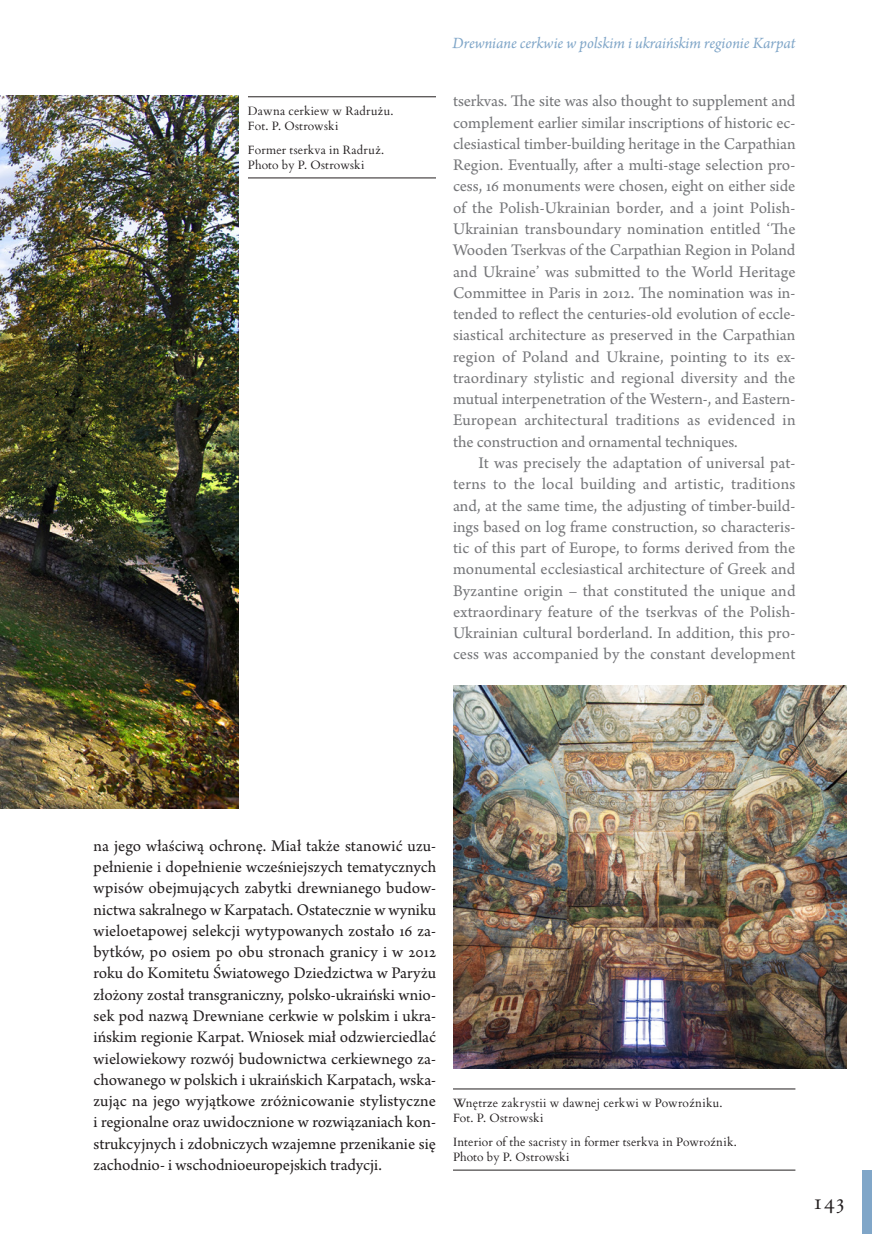
<style>
.page{position:relative;width:872px;height:1255px;background:#fff}
.page>*{position:absolute;margin:0;border:0;box-sizing:border-box;transform-origin:0 0}
.t1{font:22.5px "Adobe Garamond Pro";color:#231f20}
.t2{font:17.1px/21.3px "Arno Pro";color:#757679;text-align:justify}
.Styl_akapitowy_1{font:17.1px/21.3px "Arno Pro";color:#231f20;text-align:justify}
.t3{font:italic 16.5px "Arno Pro";letter-spacing:-.005em;color:#80a6c8}
.Styl_akapitowy_3{font:12px/15px "Cardo";letter-spacing:.01em;color:#231f20}
</style>
<div class="page">
<div style="left:862px;top:1170px;width:10px;height:63px;background:#80a6c8"></div>
<img style="left:453px;top:685px;width:393px;height:383px">
<hr style="left:248px;top:96px;width:188px;height:1px;background:#231f20">
<hr style="left:248px;top:178px;width:188px;height:1px;background:#231f20">
<img style="left:0;top:96px;width:238px;height:712px">
<hr style="left:453px;top:1088px;width:342px;height:1px;background:#231f20">
<hr style="left:453px;top:1169px;width:342px;height:1px;background:#231f20">
<p class="Styl_akapitowy_3" style="left:248px;top:103px;width:147px">Dawna cerkiew w Radrużu.<br>Fot. P. Ostrowski</p>
<p class="Styl_akapitowy_3" style="left:248px;top:141px;width:138px">Former tserkva in Radruż.<br>Photo by P. Ostrowski</p>
<p class="t3" style="left:452px;top:34px;width:344px">Drewniane cerkwie w polskim i ukraińskim regionie Karpat</p>
<p class="t3" style="left:677px;top:34px;width:119px">Auschw tz Birkenau</p>
<p class="t2" style="left:453px;top:91px;width:344px">tserkvas. The site was also thought to supplement and complement earlier similar inscriptions of historic ec&shy;clesiastical timber-building heritage in the Carpathian Region. Eventually, after a multi-stage selection pro&shy;cess, 16 monuments were chosen, eight on either side of the Polish-Ukrainian border, and a joint Polish-Ukrainian transboundary nomination entitled ‘The Wooden Tserkvas of the Carpathian Region in Poland and Ukraine’ was submitted to the World Heritage Committee in Paris in 2012. The nomination was in&shy;tended to reflect the centuries-old evolution of eccle&shy;siastical architecture as preserved in the Carpathian region of Poland and Ukraine, pointing to its ex&shy;traordinary stylistic and regional diversity and the mutual interpenetration of the Western-, and Eastern-European architectural traditions as evidenced in the construction and ornamental techniques.</p>
<p class="t2" style="left:453px;top:453px;width:344px;text-indent:26px">It was precisely the adaptation of universal pat&shy;terns to the local building and artistic, traditions and, at the same time, the adjusting of timber-build&shy;ings based on log frame construction, so characteris&shy;tic of this part of Europe, to forms derived from the monumental ecclesiastical architecture of Greek and Byzantine origin – that constituted the unique and extraordinary feature of the tserkvas of the Polish-Ukrainian cultural borderland. In addition, this pro&shy;cess was accompanied by the constant development</p>
<p class="Styl_akapitowy_1" style="left:94px;top:836px;width:344px">na jego właściwą ochronę. Miał także stanowić uzu&shy;pełnienie i dopełnienie wcześniejszych tematycznych wpisów obejmujących zabytki drewnianego budow&shy;nictwa sakralnego w Karpatach. Ostatecznie w wyniku wieloetapowej selekcji wytypowanych zostało 16 za&shy;bytków, po osiem po obu stronach granicy i w 2012 roku do Komitetu Światowego Dziedzictwa w Paryżu złożony został transgraniczny, polsko-ukraiński wnio&shy;sek pod nazwą Drewniane cerkwie w polskim i ukra&shy;ińskim regionie Karpat. Wniosek miał odzwierciedlać wielowiekowy rozwój budownictwa cerkiewnego za&shy;chowanego w polskich i ukraińskich Karpatach, wska&shy;zując na jego wyjątkowe zróżnicowanie stylistyczne i regionalne oraz uwidocznione w rozwiązaniach kon&shy;strukcyjnych i zdobniczych wzajemne przenikanie się zachodnio- i wschodnioeuropejskich tradycji.</p>
<p class="Styl_akapitowy_3" style="left:453px;top:1094px;width:271px">Wnętrze zakrystii w dawnej cerkwi w Powroźniku.<br>Fot. P. Ostrowski</p>
<p class="Styl_akapitowy_3" style="left:453px;top:1133px;width:285px">Interior of the sacristy in former tserkva in Powroźnik.<br>Photo by P. Ostrowski</p>
<h1 class="t1" style="left:812px;top:1187px;width:35px">143</h1>
</div>
